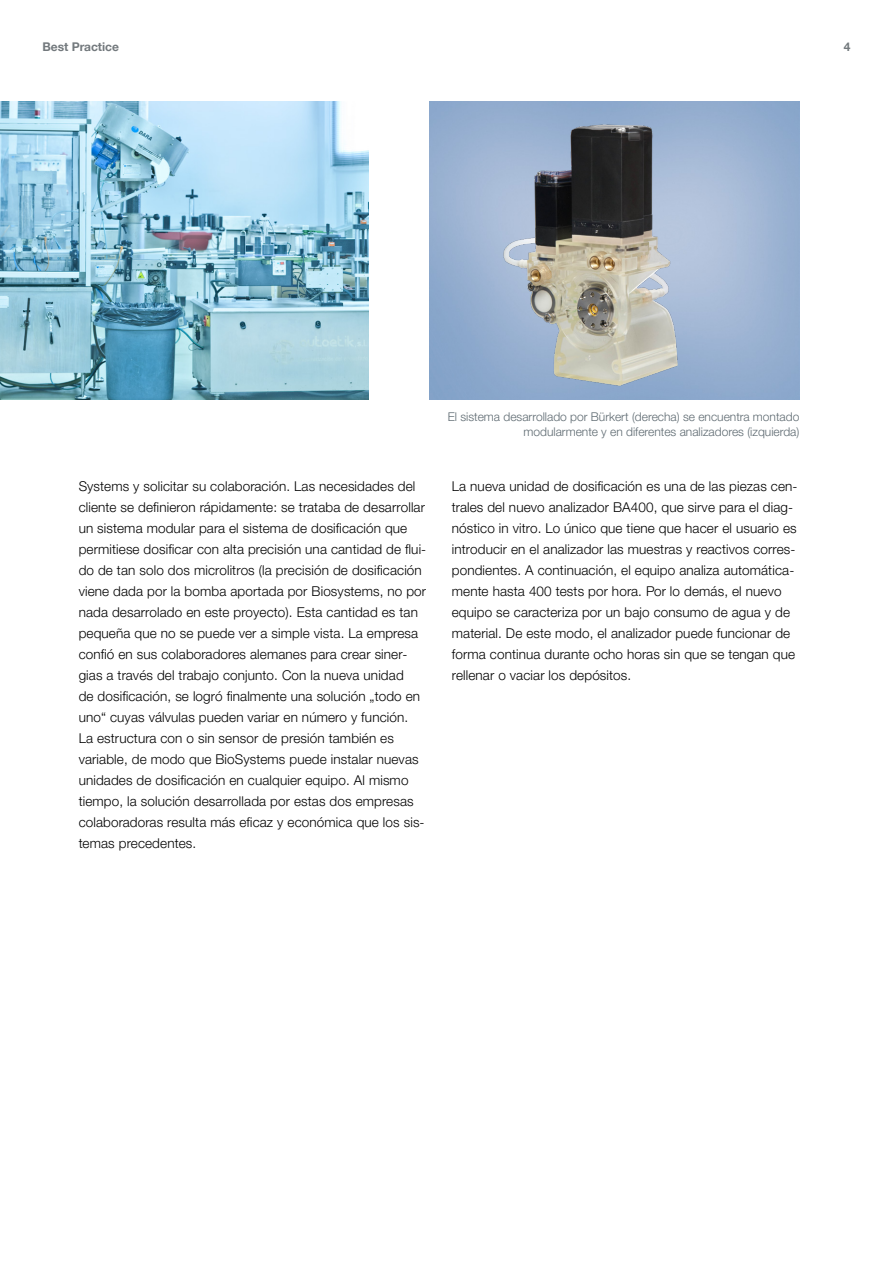
<style>
.page{position:relative;width:893px;height:1263px;background:#fff}
.page>*{position:absolute;margin:0;border:0;box-sizing:border-box;transform-origin:0 0}
.Subline_11_15_bold_blau{font:300 13.5px/21px "Helvetica Neue LTW1 G";letter-spacing:.01em;color:#000}
.BU_8_10_light_grau{font:300 12px/15px "Helvetica Neue LTW1 G";color:#5e6a71;text-align:right}
.t1{font:700 12px "Helvetica Neue LTW1 G";color:#73797d}
</style>
<div class="page">
<img style="left:497px;top:102px;width:235px;height:297px">
<img style="left:0;top:102px;width:369px;height:297px">
<p class="t1" style="left:43px;top:39px;width:78px">Best Practice</p>
<p class="t1" style="left:844px;top:39px;width:8px">4</p>
<p class="BU_8_10_light_grau" style="left:448px;top:410px;width:353px">El sistema desarrollado por Bürkert (derecha) se encuentra montado modularmente y en diferentes analizadores (izquierda)</p>
<p class="Subline_11_15_bold_blau" style="left:79px;top:475px;width:349px">Systems y solicitar su colaboración. Las necesidades del cliente se definieron rápidamente: se trataba de desarrollar un sistema modular para el sistema de dosificación que permitiese dosificar con alta precisión una cantidad de flui&shy;do de tan solo dos microlitros (la precisión de dosificación viene dada por la bomba aportada por Biosystems, no por nada desarrolado en este proyecto). Esta cantidad es tan pequeña que no se puede ver a simple vista. La empresa confió en sus colaboradores alemanes para crear siner&shy;gias a través del trabajo conjunto. Con la nueva unidad<br>de dosificación, se logró finalmente una solución „todo en uno“ cuyas válvulas pueden variar en número y función.<br>La estructura con o sin sensor de presión también es variable, de modo que BioSystems puede instalar nuevas unidades de dosificación en cualquier equipo. Al mismo tiempo, la solución desarrollada por estas dos empresas colaboradoras resulta más eficaz y económica que los sis&shy;temas precedentes.</p>
<p class="Subline_11_15_bold_blau" style="left:452px;top:475px;width:347px">La nueva unidad de dosificación es una de las piezas cen&shy;trales del nuevo analizador BA400, que sirve para el diag&shy;nóstico in vitro. Lo único que tiene que hacer el usuario es introducir en el analizador las muestras y reactivos corres&shy;pondientes. A continuación, el equipo analiza automática&shy;mente hasta 400 tests por hora. Por lo demás, el nuevo equipo se caracteriza por un bajo consumo de agua y de material. De este modo, el analizador puede funcionar de forma continua durante ocho horas sin que se tengan que rellenar o vaciar los depósitos.</p>
</div>
